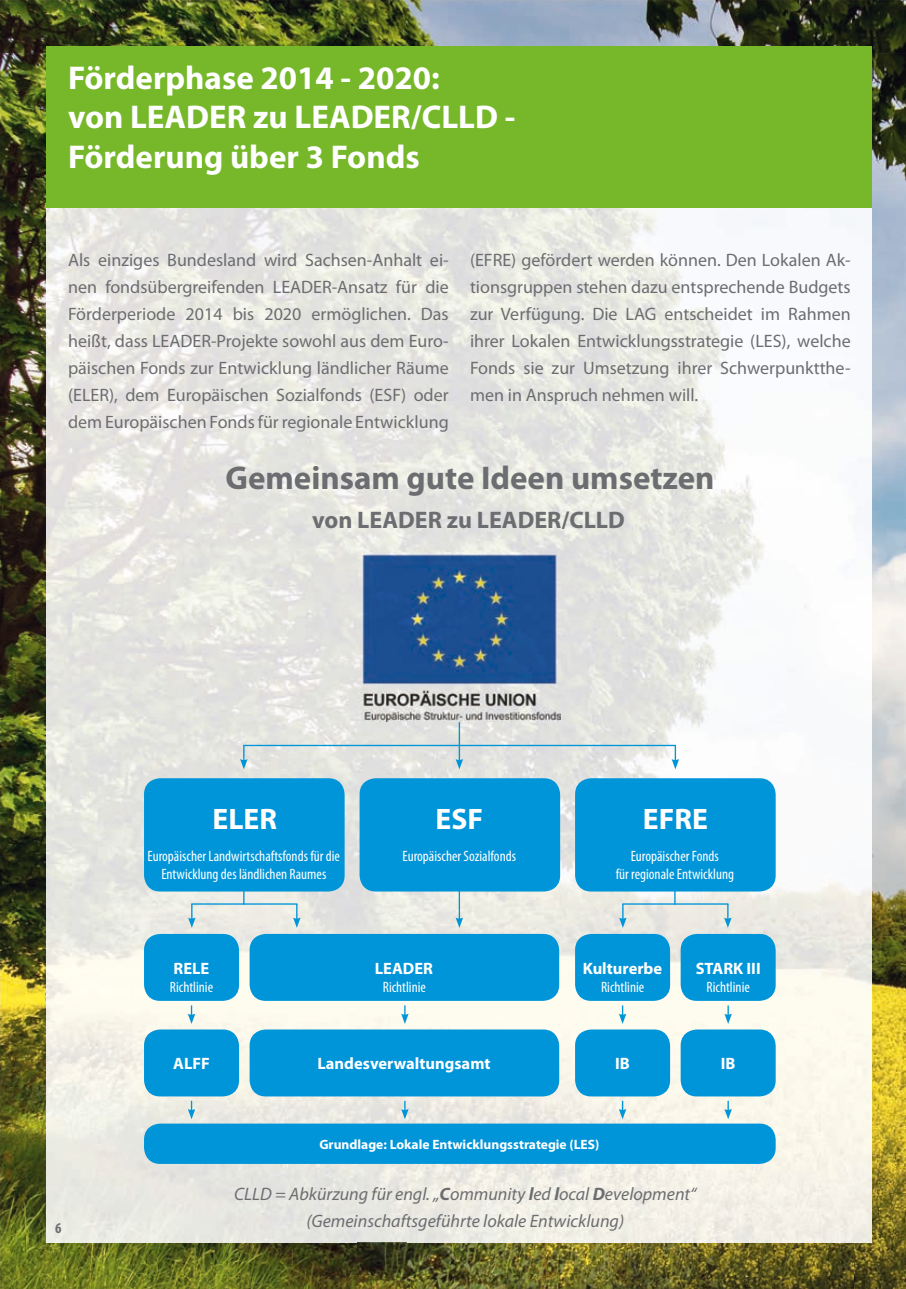
<style>
.page{position:relative;width:906px;height:1289px;background:#fff}
.page>*{position:absolute;margin:0;border:0;box-sizing:border-box;transform-origin:0 0}
.t1{font:700 33px/39.6px "Myriad Pro";color:#fff}
.t2{font:700 33px "Myriad Pro";color:#6c6d70}
.t3{font:700 29.7px "Myriad Pro";color:#fff}
.t4{font:700 24px "Myriad Pro";color:#6c6d70}
.t5{font:18px/27px "Myriad Pro";color:#6c6d70;text-align:justify}
.t6{font:italic 18px/27px "Myriad Pro";color:#6c6d70;text-align:center}
.t7{font:700 16.5px "Myriad Pro";color:#fff}
.t8{font:condensed 15px/17.5px "Myriad Pro";color:#fff;text-align:center}
.t9{font:700 condensed 15px "Myriad Pro";color:#6c6d70}
.t10{font:700 13.5px "Myriad Pro";color:#fff}
.s1{font-weight:700}
</style>
<div class="page">
<img style="left:0;top:0;width:906px;height:53px">
<img style="left:0;top:53px;width:53px;height:1235px">
<img style="left:853px;top:53px;width:53px;height:1235px">
<img style="left:53px;top:1242px;width:800px;height:46px">
<img style="left:47px;top:207px;width:825px;height:248px">
<div style="left:47px;top:46px;width:825px;height:161px;background:#76b82a"></div>
<img style="left:47px;top:455px;width:309px;height:787px">
<img style="left:356px;top:455px;width:516px;height:104px">
<img style="left:356px;top:559px;width:51px;height:683px">
<img style="left:511px;top:559px;width:361px;height:683px">
<img style="left:407px;top:721px;width:104px;height:521px">
<div style="left:144px;top:778px;width:201px;height:113px;background:#0095d9;border-radius:16px"></div>
<div style="left:359px;top:778px;width:201px;height:113px;background:#0095d9;border-radius:16px"></div>
<div style="left:144px;top:1123px;width:631px;height:40px;background:#0095d9;border-radius:16px"></div>
<div style="left:575px;top:778px;width:200px;height:113px;background:#0095d9;border-radius:16px"></div>
<div style="left:144px;top:933px;width:95px;height:67px;background:#0095d9;border-radius:16px"></div>
<div style="left:144px;top:1029px;width:95px;height:67px;background:#0095d9;border-radius:16px"></div>
<div style="left:575px;top:933px;width:95px;height:67px;background:#0095d9;border-radius:16px"></div>
<div style="left:575px;top:1029px;width:95px;height:67px;background:#0095d9;border-radius:16px"></div>
<div style="left:250px;top:933px;width:309px;height:67px;background:#0095d9;border-radius:16px"></div>
<div style="left:250px;top:1029px;width:309px;height:67px;background:#0095d9;border-radius:16px"></div>
<div style="left:680px;top:933px;width:95px;height:67px;background:#0095d9;border-radius:16px"></div>
<div style="left:680px;top:1029px;width:95px;height:67px;background:#0095d9;border-radius:16px"></div>
<img style="left:359px;top:552px;width:201px;height:169px">
<svg style="left:188px;top:1005px;width:7px;height:18px"></svg>
<svg style="left:188px;top:1100px;width:7px;height:19px"></svg>
<svg style="left:401px;top:1005px;width:8px;height:18px"></svg>
<svg style="left:401px;top:1100px;width:8px;height:19px"></svg>
<svg style="left:619px;top:1005px;width:7px;height:18px"></svg>
<svg style="left:619px;top:1100px;width:7px;height:19px"></svg>
<hr style="left:459px;top:889px;width:1px;height:30px;background:#0095d9">
<svg style="left:455px;top:917px;width:8px;height:10px"></svg>
<svg style="left:724px;top:1005px;width:8px;height:18px"></svg>
<svg style="left:724px;top:1100px;width:8px;height:19px"></svg>
<svg style="left:188px;top:904px;width:8px;height:23px"></svg>
<svg style="left:293px;top:904px;width:7px;height:23px"></svg>
<hr style="left:191px;top:903px;width:106px;height:1px;background:#0095d9">
<svg style="left:243px;top:891px;width:1px;height:13px"></svg>
<svg style="left:240px;top:745px;width:8px;height:24px"></svg>
<svg style="left:671px;top:745px;width:8px;height:24px"></svg>
<hr style="left:243px;top:744px;width:433px;height:2px;background:#0095d9">
<svg style="left:455px;top:722px;width:8px;height:47px"></svg>
<svg style="left:619px;top:904px;width:7px;height:23px"></svg>
<svg style="left:724px;top:904px;width:7px;height:23px"></svg>
<hr style="left:622px;top:903px;width:106px;height:1px;background:#0095d9">
<svg style="left:674px;top:891px;width:1px;height:13px"></svg>
<h1 class="t1" style="left:68px;top:56px;width:449px">Förderphase 2014 - 2020:<br>von LEADER zu LEADER/CLLD -<br>Förderung über 3 Fonds</h1>
<p class="t5" style="left:68px;top:246px;width:382px">Als einziges Bundesland wird Sachsen-Anhalt ei&shy;nen fondsübergreifenden LEADER-Ansatz für die Förderperiode 2014 bis 2020 ermöglichen. Das heißt, dass LEADER-Projekte sowohl aus dem Euro&shy;päischen Fonds zur Entwicklung ländlicher Räume (ELER), dem Europäischen Sozialfonds (ESF) oder dem Europäischen Fonds für regionale Entwicklung</p>
<p class="t5" style="left:470px;top:246px;width:382px">(EFRE) gefördert werden können. Den Lokalen Ak&shy;tionsgruppen stehen dazu entsprechende Budgets zur Verfügung. Die LAG entscheidet im Rahmen ihrer Lokalen Entwicklungsstrategie (LES), welche Fonds sie zur Umsetzung ihrer Schwerpunktthe&shy;men in Anspruch nehmen will.</p>
<h1 class="t2" style="left:225px;top:456px;width:490px">Gemeinsam gute Ideen umsetzen</h1>
<h3 class="t4" style="left:312px;top:504px;width:314px">von LEADER zu LEADER/CLLD</h3>
<h2 class="t3" style="left:212px;top:800px;width:66px">ELER</h2>
<h2 class="t3" style="left:435px;top:800px;width:49px">ESF</h2>
<h2 class="t3" style="left:643px;top:800px;width:66px">EFRE</h2>
<p class="t8" style="left:148px;top:847px;width:194px">Europäischer Landwirtschaftsfonds für die<br>Entwicklung des ländlichen Raumes</p>
<p class="t7" style="left:174px;top:957px;width:37px">RELE</p>
<p class="t8" style="left:402px;top:847px;width:115px">Europäischer Sozialfonds</p>
<p class="t8" style="left:615px;top:847px;width:120px">Europäischer Fonds<br>für regionale Entwicklung</p>
<p class="t7" style="left:375px;top:957px;width:60px">LEADER</p>
<p class="t7" style="left:583px;top:957px;width:81px">Kulturerbe</p>
<p class="t7" style="left:695px;top:957px;width:66px">STARK III</p>
<p class="t8" style="left:170px;top:978px;width:45px">Richtlinie</p>
<p class="t8" style="left:383px;top:978px;width:45px">Richtlinie</p>
<p class="t8" style="left:601px;top:978px;width:45px">Richtlinie</p>
<p class="t8" style="left:706px;top:978px;width:45px">Richtlinie</p>
<p class="t9" style="left:55px;top:1218px;width:8px">6</p>
<p class="t7" style="left:173px;top:1052px;width:38px">ALFF</p>
<p class="t7" style="left:317px;top:1052px;width:175px">Landesverwaltungsamt</p>
<p class="t7" style="left:615px;top:1052px;width:16px">IB</p>
<p class="t7" style="left:721px;top:1052px;width:16px">IB</p>
<p class="t10" style="left:319px;top:1135px;width:281px">Grundlage: Lokale Entwicklungsstrategie (LES)</p>
<p class="t6" style="left:234px;top:1180px;width:463px">CLLD = Abkürzung für engl. „<span class="s1">C</span>ommunity <span class="s1">l</span>ed <span class="s1">l</span>ocal <span class="s1">D</span>evelopment“ (Gemeinschaftsgeführte lokale Entwicklung)</p>
</div>
